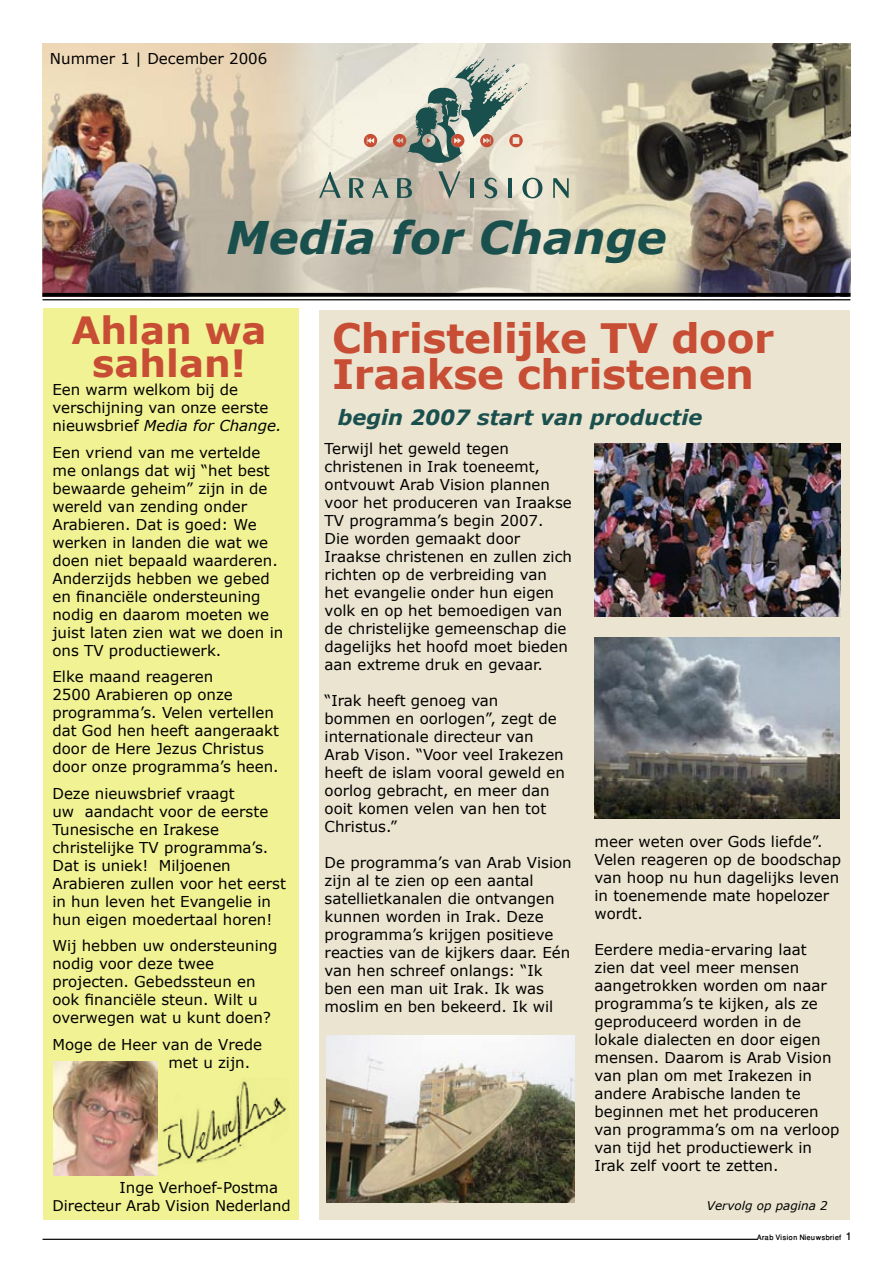
<style>
.page{position:relative;width:893px;height:1263px;background:#fff}
.page>*{position:absolute;margin:0;border:0;box-sizing:border-box;transform-origin:0 0}
.t1{font:italic 700 45px "Verdana";color:#194f4d}
.t2{font:700 40.5px "Verdana";letter-spacing:-.01em;color:#c74d34}
.t3{font:700 37.5px "Verdana";color:#c74d34}
.t4{font:italic 700 21px "Verdana";color:#194f4d}
.t5{font:15px/18px "Verdana";color:#000}
.t6{font:500 15px "Win Soft Pro";color:#000}
.t7{font:14.85px "Verdana";color:#000}
.t8{font:italic 12px "Verdana";color:#000}
.t9{font:500 10.5px "Win Soft Pro";color:#000}
.s1{font-style:italic}
</style>
<div class="page">
<hr style="left:43px;top:1239px;width:714px;height:1px;background:#000">
<div style="left:320px;top:311px;width:530px;height:909px;background:#ebe4d0"></div>
<div style="left:43px;top:308px;width:256px;height:912px;background:#f1f293"></div>
<img style="left:43px;top:43px;width:807px;height:250px">
<svg style="left:364px;top:134px;width:13px;height:13px"></svg>
<svg style="left:393px;top:57px;width:134px;height:106px;background:#b3b9ad"></svg>
<svg style="left:349px;top:178px;width:14px;height:20px"></svg>
<svg style="left:372px;top:178px;width:17px;height:20px"></svg>
<svg style="left:397px;top:178px;width:15px;height:20px"></svg>
<svg style="left:438px;top:171px;width:22px;height:28px"></svg>
<hr style="left:470px;top:178px;width:3px;height:20px;background:#194f4d">
<svg style="left:484px;top:178px;width:13px;height:20px"></svg>
<hr style="left:508px;top:178px;width:4px;height:20px;background:#194f4d">
<svg style="left:522px;top:178px;width:20px;height:20px"></svg>
<svg style="left:553px;top:178px;width:16px;height:20px"></svg>
<svg style="left:319px;top:172px;width:22px;height:26px"></svg>
<svg style="left:43px;top:293px;width:807px;height:4px;background:#0d0d0c"></svg>
<hr style="left:43px;top:299px;width:807px;height:1px;background:#000">
<img style="left:326px;top:1035px;width:249px;height:167px">
<img style="left:594px;top:637px;width:246px;height:181px">
<img style="left:594px;top:443px;width:247px;height:173px">
<img style="left:53px;top:1062px;width:104px;height:113px">
<img style="left:155px;top:1077px;width:131px;height:92px">
<p class="t5" style="left:50px;top:49px;width:219px">Nummer 1 | December 2006</p>
<p class="t1" style="left:226px;top:209px;width:442px">Media for Change</p>
<p class="t3" style="left:72px;top:306px;width:196px">Ahlan wa</p>
<p class="t3" style="left:92px;top:339px;width:155px">sahlan!</p>
<p class="t5" style="left:52px;top:380px;width:231px">Een warm welkom bij de verschijning van onze eerste nieuwsbrief <span class="s1">Media for Change.</span></p>
<p class="t5" style="left:52px;top:443px;width:232px">Een vriend van me vertelde me onlangs dat wij “het best bewaarde geheim” zijn in de wereld van zending onder<br>Arabieren. Dat is goed: We werken in landen die wat we doen niet bepaald waarderen.<br>Anderzijds hebben we gebed en financiële ondersteuning nodig en daarom moeten we juist laten zien wat we doen in ons TV productiewerk.</p>
<p class="t5" style="left:52px;top:667px;width:228px">Elke maand reageren<br>2500 Arabieren op onze programma’s. Velen vertellen dat God hen heeft aangeraakt door de Here Jezus Christus door onze programma’s heen.</p>
<p class="t5" style="left:52px;top:784px;width:235px">Deze nieuwsbrief vraagt<br>uw aandacht voor de eerste<br>Tunesische en Irakese christelijke TV programma’s.<br>Dat is uniek! Miljoenen<br>Arabieren zullen voor het eerst in hun leven het Evangelie in hun eigen moedertaal horen!</p>
<p class="t5" style="left:52px;top:936px;width:227px">Wij hebben uw ondersteuning nodig voor deze twee projecten. Gebedssteun en ook financiële steun. Wilt u overwegen wat u kunt doen?</p>
<p class="t5" style="left:52px;top:1035px;width:211px">Moge de Heer van de Vrede</p>
<p class="t5" style="left:169px;top:1053px;width:83px">met u zijn.</p>
<p class="t5" style="left:120px;top:1178px;width:160px">Inge Verhoef-Postma</p>
<p class="t7" style="left:52px;top:1196px;width:240px">Directeur Arab Vision Nederland</p>
<p class="t2" style="left:332px;top:313px;width:444px">Christelijke TV door</p>
<p class="t2" style="left:332px;top:349px;width:423px">Iraakse christenen</p>
<p class="t4" style="left:338px;top:404px;width:366px">begin 2007 start van productie</p>
<p class="t5" style="left:325px;top:439px;width:249px">Terwijl het geweld tegen christenen in Irak toeneemt, ontvouwt Arab Vision plannen voor het produceren van Iraakse<br>TV programma’s begin 2007.<br>Die worden gemaakt door<br>Iraakse christenen en zullen zich richten op de verbreiding van het evangelie onder hun eigen volk en op het bemoedigen van de christelijke gemeenschap die dagelijks het hoofd moet bieden aan extreme druk en gevaar.</p>
<p class="t5" style="left:325px;top:691px;width:242px">“Irak heeft genoeg van bommen en oorlogen”, zegt de internationale directeur van<br>Arab Vison. “Voor veel Irakezen heeft de islam vooral geweld en oorlog gebracht, en meer dan ooit komen velen van hen tot<br>Christus.”</p>
<p class="t5" style="left:325px;top:853px;width:249px">De programma’s van Arab Vision zijn al te zien op een aantal satellietkanalen die ontvangen kunnen worden in Irak. Deze programma’s krijgen positieve reacties van de kijkers daar. Eén van hen schreef onlangs: “Ik ben een man uit Irak. Ik was moslim en ben bekeerd. Ik wil</p>
<p class="t5" style="left:594px;top:832px;width:248px">meer weten over Gods liefde”.<br>Velen reageren op de boodschap van hoop nu hun dagelijks leven in toenemende mate hopelozer wordt.</p>
<p class="t5" style="left:594px;top:940px;width:246px">Eerdere media-ervaring laat zien dat veel meer mensen aangetrokken worden om naar programma’s te kijken, als ze geproduceerd worden in de lokale dialecten en door eigen mensen. Daarom is Arab Vision van plan om met Irakezen in andere Arabische landen te beginnen met het produceren van programma’s om na verloop van tijd het productiewerk in<br>Irak zelf voort te zetten.</p>
<p class="t8" style="left:707px;top:1198px;width:122px">Vervolg op pagina 2</p>
<p class="t9" style="left:757px;top:1230px;width:86px">Arab Vision Nieuwsbrief</p>
<p class="t6" style="left:847px;top:1226px;width:5px">1</p>
</div>
